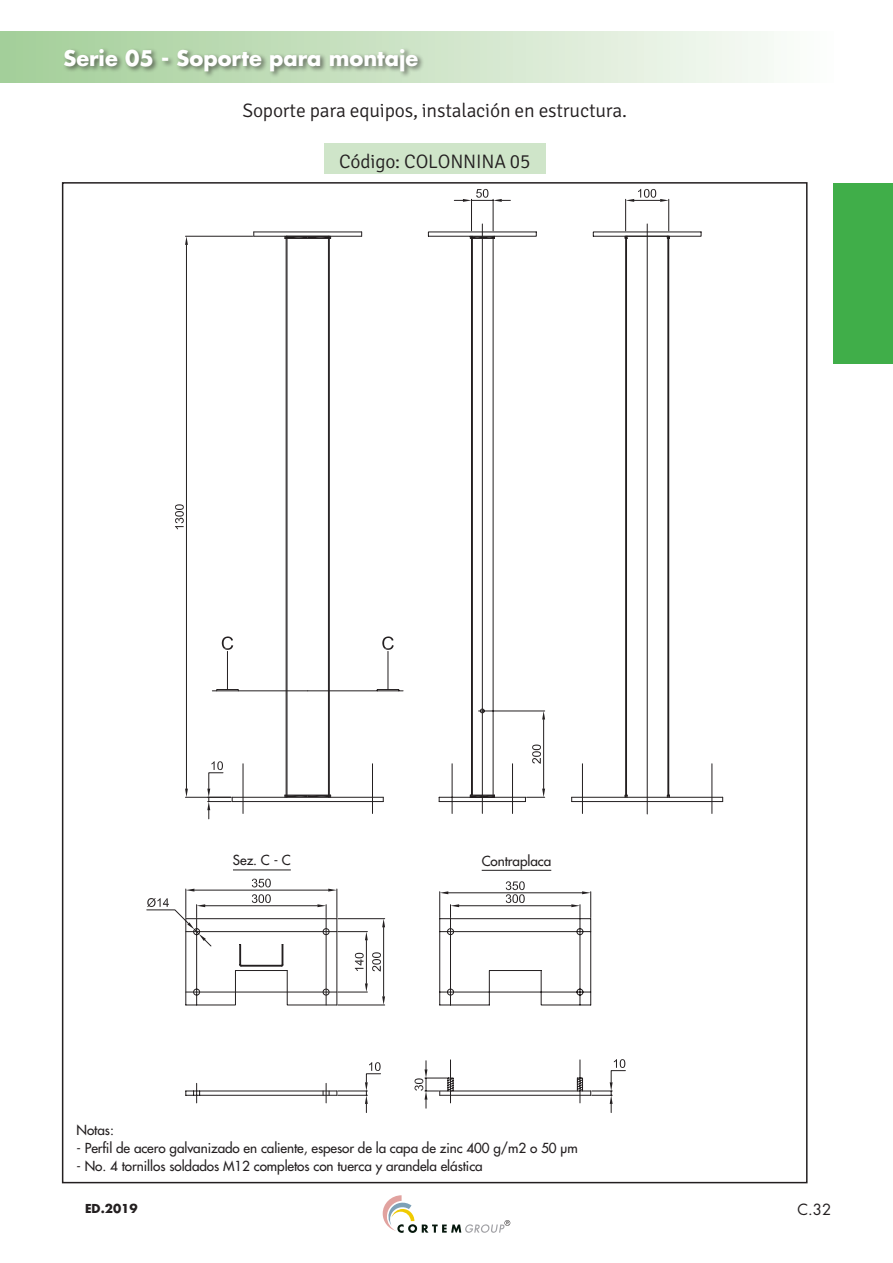
<style>
.page{position:relative;width:893px;height:1263px;background:#fff}
.page>*{position:absolute;margin:0;border:0;box-sizing:border-box;transform-origin:0 0}
.capitolo_sommario{font:700 21px "Futura";color:#fff}
.tabelle_misure{font:300 19.5px "Signika";letter-spacing:-.01em;color:#231f20}
.ITA_testo_10pt{font:300 19.5px "Signika";letter-spacing:-.01em;color:#231f20}
.t1{font:15px "Futura";color:#231f20}
.ITA_testo_10pt-2{font:13.5px "Futura";letter-spacing:-.005em;color:#231f20}
.t2{font:700 12px "Futura";color:#231f20}
</style>
<div class="page">
<div style="left:833px;top:183px;width:60px;height:181px;background:#40ae49"></div>
<div style="left:0;top:31px;width:833px;height:51px;background:linear-gradient(to right,#a3cd97,#fbfcfa)"></div>
<svg style="left:383px;top:1195px;width:127px;height:38px"></svg>
<svg style="left:147px;top:898px;width:22px;height:9px"></svg>
<hr style="left:647px;top:224px;width:1px;height:590px;background:#231f20">
<hr style="left:482px;top:224px;width:1px;height:589px;background:#231f20">
<svg style="left:626px;top:763px;width:97px;height:51px"></svg>
<svg style="left:185px;top:231px;width:517px;height:567px"></svg>
<svg style="left:185px;top:236px;width:3px;height:9px"></svg>
<svg style="left:175px;top:504px;width:9px;height:25px"></svg>
<hr style="left:493px;top:199px;width:1px;height:32px;background:#231f20">
<hr style="left:471px;top:199px;width:1px;height:32px;background:#231f20">
<svg style="left:454px;top:189px;width:56px;height:13px"></svg>
<hr style="left:668px;top:199px;width:1px;height:32px;background:#231f20">
<hr style="left:625px;top:199px;width:1px;height:32px;background:#231f20">
<svg style="left:626px;top:189px;width:43px;height:13px"></svg>
<svg style="left:185px;top:744px;width:101px;height:262px"></svg>
<svg style="left:286px;top:235px;width:340px;height:878px"></svg>
<svg style="left:610px;top:1082px;width:3px;height:22px"></svg>
<svg style="left:614px;top:1059px;width:11px;height:9px"></svg>
<div style="left:324px;top:144px;width:222px;height:30px;background:#cfe5c9"></div>
<hr style="left:482px;top:870px;width:69px;height:1px;background:#231f20">
<hr style="left:233px;top:869px;width:58px;height:1px;background:#231f20">
<div style="left:63px;top:47px;width:362px;height:31px;background:#231f20;opacity:.6"></div>
<p class="capitolo_sommario" style="left:63px;top:43px;width:356px">Serie 05 - Soporte para montaje</p>
<p class="tabelle_misure" style="left:242px;top:100px;width:386px">Soporte para equipos, instalación en estructura.</p>
<p class="ITA_testo_10pt" style="left:339px;top:151px;width:193px">Código: COLONNINA 05</p>
<p class="ITA_testo_10pt-2" style="left:233px;top:852px;width:59px">Sez. C - C</p>
<p class="ITA_testo_10pt-2" style="left:482px;top:852px;width:71px">Contraplaca</p>
<p class="ITA_testo_10pt-2" style="left:77px;top:1121px;width:39px">Notas:</p>
<p class="ITA_testo_10pt-2" style="left:77px;top:1139px;width:503px">- Perfil de acero galvanizado en caliente, espesor de la capa de zinc 400 g/m2 o 50 μm</p>
<p class="ITA_testo_10pt-2" style="left:77px;top:1157px;width:408px">- No. 4 tornillos soldados M12 completos con tuerca y arandela elástica</p>
<p class="t2" style="left:85px;top:1200px;width:54px">ED.2019</p>
<p class="t1" style="left:797px;top:1199px;width:35px">C.32</p>
</div>
